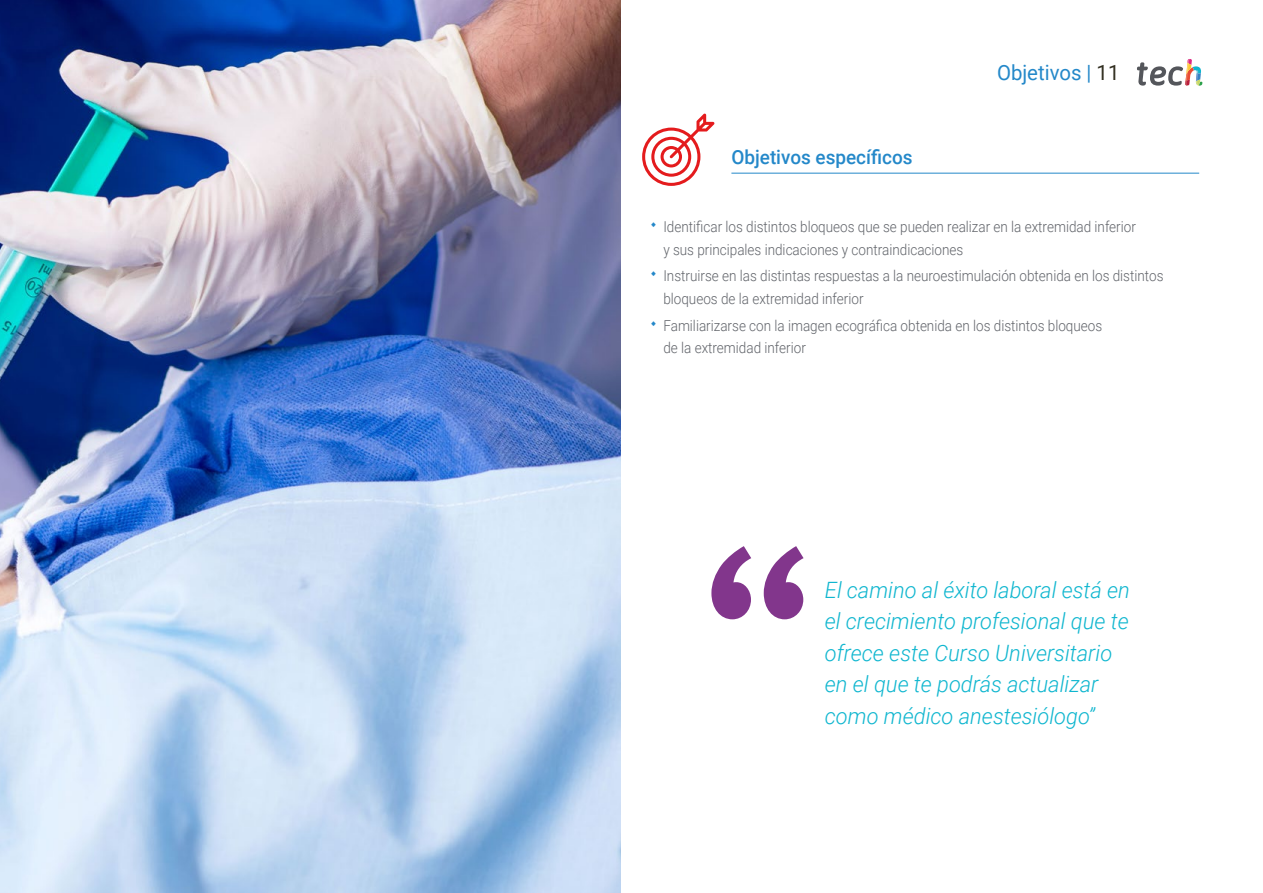
<style>
.page{position:relative;width:1263px;height:893px;background:#fff}
.page>*{position:absolute;margin:0;border:0;box-sizing:border-box;transform-origin:0 0}
.t1{font:italic 300 22.5px/31.5px "Roboto";color:#0fb6cf}
.t2{font:21px "Roboto";color:#2488c9}
.t3{font:500 19.5px "Roboto";color:#2488c9}
.t4{font:300 15px/22.5px "Roboto";color:#61646a;scale:.9 1}
.s1{color:#312e20}
</style>
<div class="page">
<svg style="left:642px;top:113px;width:72px;height:73px"></svg>
<img style="left:0;top:0;width:621px;height:893px">
<svg style="left:1137px;top:59px;width:65px;height:27px"></svg>
<svg style="left:711px;top:546px;width:92px;height:73px"></svg>
<hr style="left:731px;top:173px;width:468px;height:1px;background:#2488c9">
<h3 class="t3" style="left:731px;top:144px;width:183px">Objetivos específicos</h3>
<h2 class="t2" style="left:997px;top:57px;width:124px">Objetivos | <span class="s1">11</span></h2>
<p class="t4" style="left:663px;top:215px;width:527px">Identificar los distintos bloqueos que se pueden realizar en la extremidad inferior y sus principales indicaciones y contraindicaciones</p>
<p class="t4" style="left:663px;top:264px;width:557px">Instruirse en las distintas respuestas a la neuroestimulación obtenida en los distintos bloqueos de la extremidad inferior</p>
<p class="t4" style="left:663px;top:313px;width:489px">Familiarizarse con la imagen ecográfica obtenida en los distintos bloqueos de la extremidad inferior</p>
<h1 class="t1" style="left:825px;top:573px;width:306px">El camino al éxito laboral está en el crecimiento profesional que te ofrece este Curso Universitario en el que te podrás actualizar como médico anestesiólogo”</h1>
</div>
